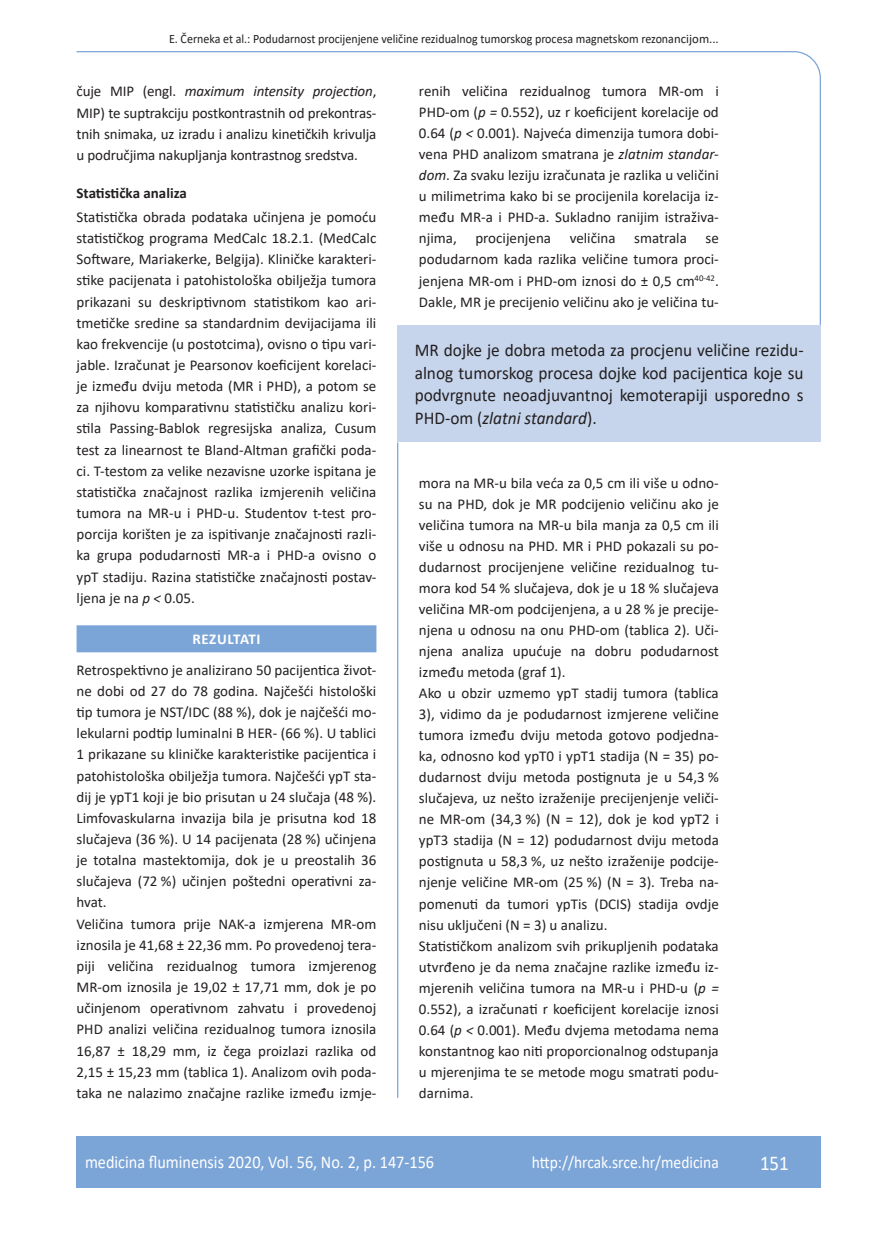
<style>
.page{position:relative;width:872px;height:1234px;background:#fff}
.page>*{position:absolute;margin:0;border:0;box-sizing:border-box;transform-origin:0 0}
.t1{font:21px "Calibri";color:#fff;scale:.9 1}
.anterfile{font:18px/22.5px "Calibri";color:#231f20;text-align:justify;scale:.96 1}
.t2{font:18px "Calibri";color:#fff;scale:.9 1}
.t3{font:17.25px "Calibri";color:#fff;scale:.9 1}
.osnovni_tekst{font:15px/21.1px "Calibri";color:#231f20;text-align:justify}
.podnaslov{font:700 15px "Calibri";color:#231f20}
.naslov_ruler{font:700 15px "Calibri";letter-spacing:.035em;color:#fff}
.glava{font:12.75px "Calibri";color:#231f20;scale:.94 1}
.s1{font-style:italic}
</style>
<div class="page">
<svg style="left:76px;top:51px;width:745px;height:275px"></svg>
<hr style="left:397px;top:442px;width:1px;height:655px;background:#7ca5d7">
<div style="left:77px;top:1135px;width:744px;height:51px;background:#7ca5d7"></div>
<div style="left:77px;top:625px;width:299px;height:27px;background:#7ca5d7"></div>
<div style="left:398px;top:325px;width:422px;height:117px;background:#c6d5ec"></div>
<p class="glava" style="left:169px;top:29px;width:586px">E. Černeka et al.: Podudarnost procijenjene veličine rezidualnog tumorskog procesa magnetskom rezonancijom...</p>
<p class="osnovni_tekst" style="left:77px;top:80px;width:301px">čuje MIP (engl. <span class="s1">maximum intensity projection</span>, MIP) te suptrakciju postkontrastnih od prekontras&shy;tnih snimaka, uz izradu i analizu kinetičkih krivulja u područjima nakupljanja kontrastnog sredstva.</p>
<p class="podnaslov" style="left:77px;top:182px;width:112px">Statistička analiza</p>
<p class="osnovni_tekst" style="left:77px;top:206px;width:301px">Statistička obrada podataka učinjena je pomoću statističkog programa MedCalc 18.2.1. (MedCalc Software, Mariakerke, Belgija). Kliničke karakteri&shy;stike pacijenata i patohistološka obilježja tumora prikazani su deskriptivnom statistikom kao ari&shy;tmetičke sredine sa standardnim devijacijama ili kao frekvencije (u postotcima), ovisno o tipu vari&shy;jable. Izračunat je Pearsonov koeficijent korelaci&shy;je između dviju metoda (MR i PHD), a potom se za njihovu komparativnu statističku analizu kori&shy;stila Passing-Bablok regresijska analiza, Cusum test za linearnost te Bland-Altman grafički poda&shy;ci. T-testom za velike nezavisne uzorke ispitana je statistička značajnost razlika izmjerenih veličina tumora na MR-u i PHD-u. Studentov t-test pro&shy;porcija korišten je za ispitivanje značajnosti razli&shy;ka grupa podudarnosti MR-a i PHD-a ovisno o ypT stadiju. Razina statističke značajnosti postav&shy;ljena je na <span class="s1">p &lt;</span> 0.05.</p>
<p class="naslov_ruler" style="left:192px;top:628px;width:70px">REZULTATI</p>
<p class="osnovni_tekst" style="left:77px;top:658px;width:301px">Retrospektivno je analizirano 50 pacijentica život&shy;ne dobi od 27 do 78 godina. Najčešći histološki tip tumora je NST/IDC (88 %), dok je najčešći mo&shy;lekularni podtip luminalni B HER- (66 %). U tablici 1 prikazane su kliničke karakteristike pacijentica i patohistološka obilježja tumora. Najčešći ypT sta&shy;dij je ypT1 koji je bio prisutan u 24 slučaja (48 %).<br>Limfovaskularna invazija bila je prisutna kod 18 slučajeva (36 %). U 14 pacijenata (28 %) učinjena je totalna mastektomija, dok je u preostalih 36 slučajeva (72 %) učinjen poštedni operativni za&shy;hvat.</p>
<p class="osnovni_tekst" style="left:77px;top:912px;width:301px">Veličina tumora prije NAK-a izmjerena MR-om iznosila je 41,68 ± 22,36 mm. Po provedenoj tera&shy;piji veličina rezidualnog tumora izmjerenog MR-om iznosila je 19,02 ± 17,71 mm, dok je po učinjenom operativnom zahvatu i provedenoj PHD analizi veličina rezidualnog tumora iznosila 16,87 ± 18,29 mm, iz čega proizlazi razlika od 2,15 ± 15,23 mm (tablica 1). Analizom ovih poda&shy;taka ne nalazimo značajne razlike između izmje-</p>
<p class="osnovni_tekst" style="left:419px;top:80px;width:301px">renih veličina rezidualnog tumora MR-om i PHD-om (<span class="s1">p =</span> 0.552), uz r koeficijent korelacije od 0.64 (<span class="s1">p &lt;</span> 0.001). Najveća dimenzija tumora dobi&shy;vena PHD analizom smatrana je <span class="s1">zlatnim standar&shy;dom</span>. Za svaku leziju izračunata je razlika u veličini u milimetrima kako bi se procijenila korelacija iz&shy;među MR-a i PHD-a. Sukladno ranijim istraživa&shy;njima, procijenjena veličina smatrala se podudarnom kada razlika veličine tumora proci&shy;jenjena MR-om i PHD-om iznosi do ± 0,5 cm<sup>40-42</sup>.<br>Dakle, MR je precijenio veličinu ako je veličina tu-</p>
<p class="anterfile" style="left:415px;top:338px;width:407px">MR dojke je dobra metoda za procjenu veličine rezidu&shy;alnog tumorskog procesa dojke kod pacijentica koje su podvrgnute neoadjuvantnoj kemoterapiji usporedno s PHD-om (<span class="s1">zlatni standard</span>).</p>
<p class="osnovni_tekst" style="left:419px;top:472px;width:301px">mora na MR-u bila veća za 0,5 cm ili više u odno&shy;su na PHD, dok je MR podcijenio veličinu ako je veličina tumora na MR-u bila manja za 0,5 cm ili više u odnosu na PHD. MR i PHD pokazali su po&shy;dudarnost procijenjene veličine rezidualnog tu&shy;mora kod 54 % slučajeva, dok je u 18 % slučajeva veličina MR-om podcijenjena, a u 28 % je precije&shy;njena u odnosu na onu PHD-om (tablica 2). Uči&shy;njena analiza upućuje na dobru podudarnost između metoda (graf 1).</p>
<p class="osnovni_tekst" style="left:419px;top:682px;width:301px">Ako u obzir uzmemo ypT stadij tumora (tablica 3), vidimo da je podudarnost izmjerene veličine tumora između dviju metoda gotovo podjedna&shy;ka, odnosno kod ypT0 i ypT1 stadija (N = 35) po&shy;dudarnost dviju metoda postignuta je u 54,3 % slučajeva, uz nešto izraženije precijenjenje veliči&shy;ne MR-om (34,3 %) (N = 12), dok je kod ypT2 i ypT3 stadija (N = 12) podudarnost dviju metoda postignuta u 58,3 %, uz nešto izraženije podcije&shy;njenje veličine MR-om (25 %) (N = 3). Treba na&shy;pomenuti da tumori ypTis (DCIS) stadija ovdje nisu uključeni (N = 3) u analizu.</p>
<p class="osnovni_tekst" style="left:419px;top:934px;width:301px">Statističkom analizom svih prikupljenih podataka utvrđeno je da nema značajne razlike između iz&shy;mjerenih veličina tumora na MR-u i PHD-u (<span class="s1">p = </span>0.552), a izračunati r koeficijent korelacije iznosi 0.64 (<span class="s1">p &lt;</span> 0.001). Među dvjema metodama nema konstantnog kao niti proporcionalnog odstupanja u mjerenjima te se metode mogu smatrati podu&shy;darnima.</p>
<p class="t2" style="left:85px;top:1149px;width:389px">medicina fluminensis 2020, Vol. 56, No. 2, p. 147-156</p>
<p class="t3" style="left:532px;top:1150px;width:209px">http://hrcak.srce.hr/medicina</p>
<p class="t1" style="left:760px;top:1147px;width:33px">151</p>
</div>
